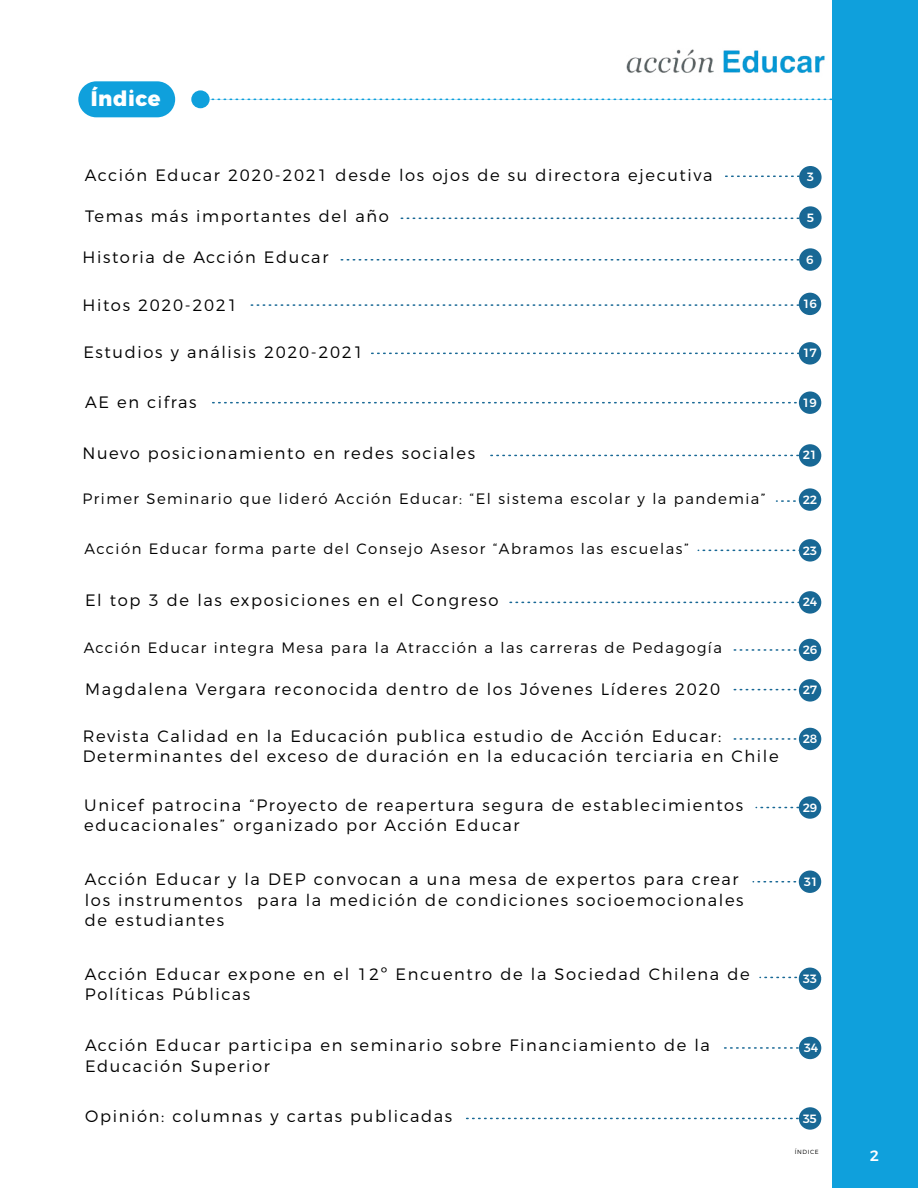
<style>
.page{position:relative;width:918px;height:1188px;background:#fff}
.page>*{position:absolute;margin:0;border:0;box-sizing:border-box;transform-origin:0 0}
.t1{font:800 21px "Montserrat";letter-spacing:.03em;color:#fff}
.t2{font:300 16.5px/20.7px "Montserrat";letter-spacing:.1em;color:#000}
.t3{font:300 15px "Montserrat";letter-spacing:.1em;color:#000}
.t4{font:500 15px "Montserrat";color:#fff}
.t5{font:500 12px "Montserrat";letter-spacing:-.045em;color:#fff}
.t6{font:300 6px "Montserrat";letter-spacing:.1em;color:#000}
</style>
<div class="page">
<div style="left:832px;top:0;width:86px;height:1188px;background:#0fa0dc"></div>
<svg style="left:210px;top:99px;width:622px;height:1px"></svg>
<div style="left:191px;top:90px;width:19px;height:18px;background:#0fa0dc;border-radius:50%"></div>
<div style="left:78px;top:81px;width:97px;height:36px;background:#0fa0dc;border-radius:18px"></div>
<img style="left:626px;top:49px;width:199px;height:25px">
<svg style="left:725px;top:176px;width:74px;height:1px"></svg>
<div style="left:799px;top:166px;width:23px;height:22px;background:#186895;border-radius:50%"></div>
<svg style="left:400px;top:218px;width:399px;height:1px"></svg>
<div style="left:799px;top:206px;width:23px;height:23px;background:#186895;border-radius:50%"></div>
<svg style="left:340px;top:259px;width:459px;height:2px"></svg>
<div style="left:799px;top:248px;width:23px;height:23px;background:#186895;border-radius:50%"></div>
<svg style="left:250px;top:304px;width:549px;height:2px"></svg>
<div style="left:799px;top:293px;width:22px;height:22px;background:#186895;border-radius:50%"></div>
<div style="left:799px;top:968px;width:22px;height:22px;background:#186895;border-radius:50%"></div>
<svg style="left:212px;top:402px;width:587px;height:1px"></svg>
<div style="left:799px;top:342px;width:22px;height:23px;background:#186895;border-radius:50%"></div>
<svg style="left:490px;top:455px;width:309px;height:1px"></svg>
<div style="left:799px;top:391px;width:22px;height:23px;background:#186895;border-radius:50%"></div>
<svg style="left:777px;top:500px;width:22px;height:2px"></svg>
<div style="left:799px;top:871px;width:22px;height:22px;background:#186895;border-radius:50%"></div>
<svg style="left:371px;top:353px;width:428px;height:1px"></svg>
<svg style="left:698px;top:550px;width:101px;height:1px"></svg>
<div style="left:799px;top:444px;width:22px;height:23px;background:#186895;border-radius:50%"></div>
<svg style="left:466px;top:1118px;width:333px;height:1px"></svg>
<div style="left:799px;top:488px;width:22px;height:23px;background:#186895;border-radius:50%"></div>
<div style="left:799px;top:539px;width:22px;height:23px;background:#186895;border-radius:50%"></div>
<div style="left:799px;top:796px;width:22px;height:23px;background:#186895;border-radius:50%"></div>
<div style="left:799px;top:591px;width:22px;height:23px;background:#186895;border-radius:50%"></div>
<div style="left:799px;top:639px;width:22px;height:22px;background:#186895;border-radius:50%"></div>
<div style="left:799px;top:679px;width:22px;height:23px;background:#186895;border-radius:50%"></div>
<svg style="left:733px;top:738px;width:66px;height:2px"></svg>
<div style="left:799px;top:728px;width:22px;height:22px;background:#186895;border-radius:50%"></div>
<svg style="left:724px;top:1047px;width:75px;height:2px"></svg>
<svg style="left:760px;top:977px;width:39px;height:1px"></svg>
<svg style="left:753px;top:881px;width:46px;height:1px"></svg>
<svg style="left:756px;top:807px;width:43px;height:1px"></svg>
<svg style="left:733px;top:689px;width:66px;height:1px"></svg>
<svg style="left:733px;top:649px;width:66px;height:2px"></svg>
<svg style="left:510px;top:602px;width:289px;height:1px"></svg>
<div style="left:799px;top:1037px;width:22px;height:22px;background:#186895;border-radius:50%"></div>
<div style="left:799px;top:1107px;width:22px;height:23px;background:#186895;border-radius:50%"></div>
<p class="t1" style="left:91px;top:81px;width:71px">Índice</p>
<p class="t2" style="left:85px;top:164px;width:629px">Acción Educar 2020-2021 desde los ojos de su directora ejecutiva</p>
<p class="t2" style="left:85px;top:204px;width:305px">Temas más importantes del año</p>
<p class="t2" style="left:83px;top:245px;width:247px">Historia de Acción Educar</p>
<p class="t2" style="left:83px;top:293px;width:157px">Hitos 2020-2021</p>
<p class="t2" style="left:83px;top:341px;width:282px">Estudios y análisis 2020-2021</p>
<p class="t2" style="left:85px;top:390px;width:113px">AE en cifras</p>
<p class="t2" style="left:83px;top:441px;width:394px">Nuevo posicionamiento en redes sociales</p>
<p class="t3" style="left:83px;top:487px;width:685px">Primer Seminario que lideró Acción Educar: “El sistema escolar y la pandemia”</p>
<p class="t3" style="left:85px;top:537px;width:606px">Acción Educar forma parte del Consejo Asesor “Abramos las escuelas”</p>
<p class="t2" style="left:85px;top:588px;width:415px">El top 3 de las exposiciones en el Congreso</p>
<p class="t3" style="left:84px;top:636px;width:640px">Acción Educar integra Mesa para la Atracción a las carreras de Pedagogía</p>
<p class="t2" style="left:85px;top:677px;width:637px">Magdalena Vergara reconocida dentro de los Jóvenes Líderes 2020</p>
<p class="t2" style="left:83px;top:724px;width:697px">Revista Calidad en la Educación publica estudio de Acción Educar:<br>Determinantes del exceso de duración en la educación terciaria en Chile</p>
<p class="t2" style="left:84px;top:793px;width:661px">Unicef patrocina “Proyecto de reapertura segura de establecimientos educacionales” organizado por Acción Educar</p>
<p class="t2" style="left:85px;top:867px;width:660px">Acción Educar y la DEP convocan a una mesa de expertos para crear los instrumentos para la medición de condiciones socioemocionales de estudiantes</p>
<p class="t2" style="left:85px;top:962px;width:666px">Acción Educar expone en el 12º Encuentro de la Sociedad Chilena de<br>Políticas Públicas</p>
<p class="t2" style="left:85px;top:1033px;width:627px">Acción Educar participa en seminario sobre Financiamiento de la<br>Educación Superior</p>
<p class="t2" style="left:85px;top:1104px;width:369px">Opinión: columnas y cartas publicadas</p>
<p class="t5" style="left:807px;top:168px;width:9px">3</p>
<p class="t5" style="left:807px;top:208px;width:9px">5</p>
<p class="t5" style="left:806px;top:250px;width:9px">6</p>
<p class="t5" style="left:803px;top:294px;width:16px">16</p>
<p class="t5" style="left:803px;top:343px;width:16px">17</p>
<p class="t5" style="left:803px;top:393px;width:16px">19</p>
<p class="t5" style="left:803px;top:445px;width:16px">21</p>
<p class="t5" style="left:803px;top:490px;width:16px">22</p>
<p class="t5" style="left:803px;top:541px;width:16px">23</p>
<p class="t5" style="left:803px;top:592px;width:16px">24</p>
<p class="t5" style="left:803px;top:640px;width:16px">26</p>
<p class="t5" style="left:803px;top:680px;width:16px">27</p>
<p class="t5" style="left:803px;top:730px;width:16px">28</p>
<p class="t5" style="left:803px;top:798px;width:16px">29</p>
<p class="t5" style="left:804px;top:872px;width:16px">31</p>
<p class="t5" style="left:803px;top:969px;width:16px">33</p>
<p class="t5" style="left:804px;top:1039px;width:16px">34</p>
<p class="t5" style="left:803px;top:1109px;width:16px">35</p>
<p class="t6" style="left:795px;top:1148px;width:25px">ÍNDICE</p>
<p class="t4" style="left:870px;top:1143px;width:11px">2</p>
</div>
